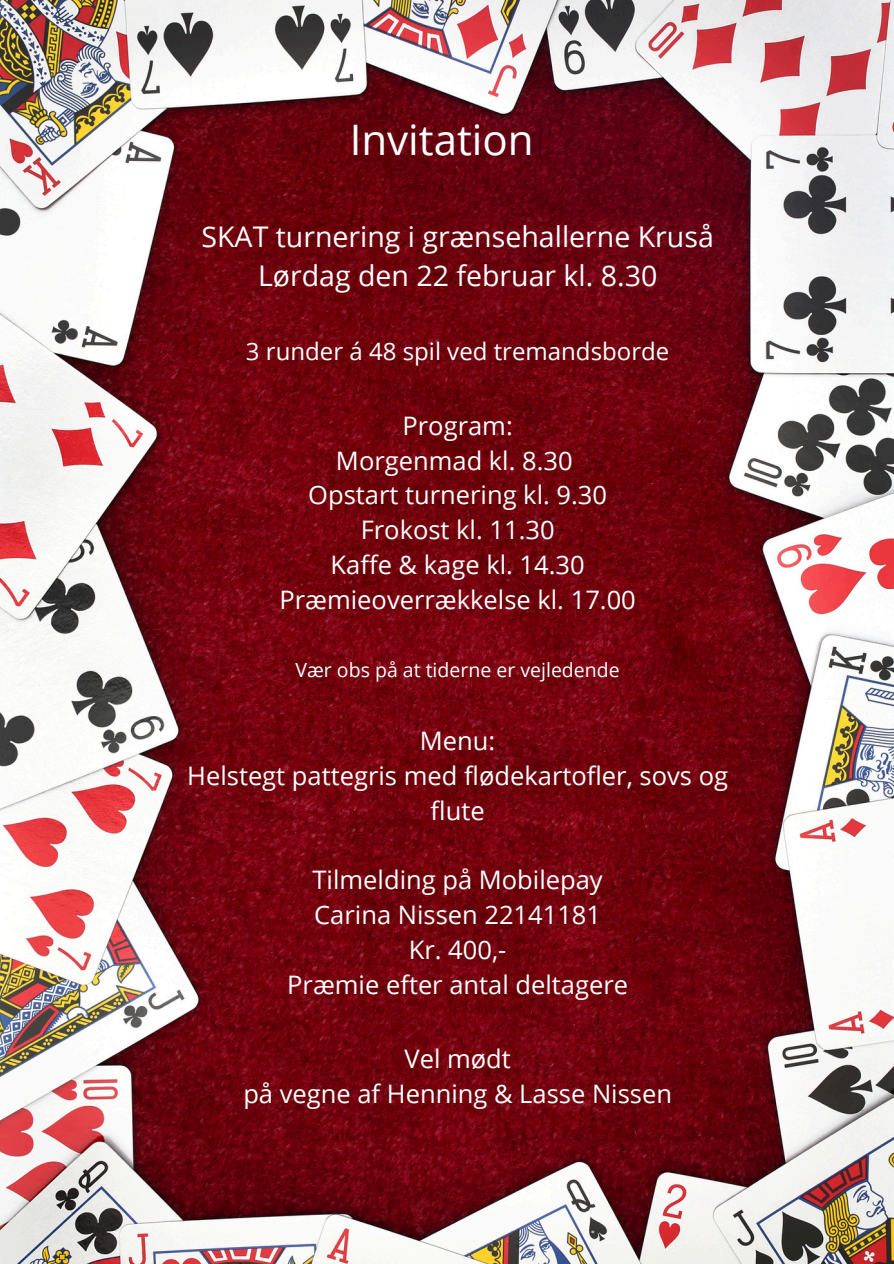
<style>
.page{position:relative;width:894px;height:1264px;background:#fff}
.page>*{position:absolute;margin:0;border:0;box-sizing:border-box;transform-origin:0 0}
.t1{font:42px "Open Sans";color:#fff}
.t2{font:28.5px/39.3px "Open Sans";color:#fff;text-align:center}
.t3{font:25.5px/34.8px "Open Sans";color:#fff;text-align:center}
.t4{font:24px "Open Sans";color:#fff}
.t5{font:19.5px "Open Sans";color:#fff}
</style>
<div class="page">
<img style="left:0;top:0;width:893px;height:1263px">
<p class="t1" style="left:349px;top:110px;width:185px">Invitation</p>
<h1 class="t2" style="left:201px;top:216px;width:513px">SKAT turnering i grænsehallerne Kruså<br>Lørdag den 22 februar kl. 8.30</h1>
<h2 class="t4" style="left:246px;top:335px;width:425px">3 runder á 48 spil ved tremandsborde</h2>
<h3 class="t3" style="left:279px;top:407px;width:358px">Program:<br>Morgenmad kl. 8.30<br>Opstart turnering kl. 9.30<br>Frokost kl. 11.30<br>Kaffe &amp; kage kl. 14.30<br>Præmieoverrækkelse kl. 17.00</h3>
<h3 class="t5" style="left:295px;top:655px;width:325px">Vær obs på at tiderne er vejledende</h3>
<p class="t3" style="left:187px;top:722px;width:542px">Menu:<br>Helstegt pattegris med flødekartofler, sovs og flute</p>
<h3 class="t3" style="left:287px;top:862px;width:342px">Tilmelding på Mobilepay<br>Carina Nissen 22141181<br>Kr. 400,-<br>Præmie efter antal deltagere</h3>
<h3 class="t3" style="left:243px;top:1041px;width:430px">Vel mødt<br>på vegne af Henning &amp; Lasse Nissen</h3>
</div>
